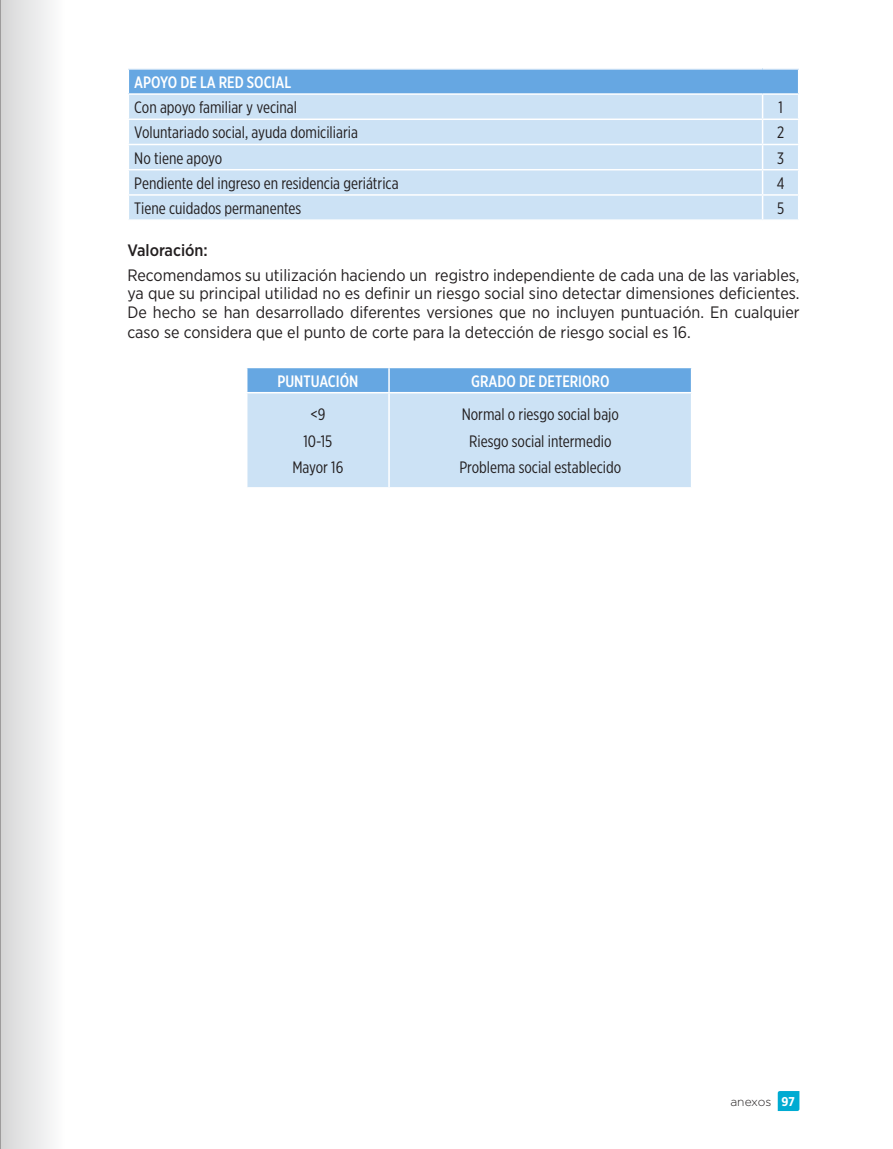
<style>
.page{position:relative;width:893px;height:1149px;background:#fff}
.page>*{position:absolute;margin:0;border:0;box-sizing:border-box;transform-origin:0 0}
.t1{font:16.5px/18.9px "Gotham Narrow";color:#231f20;text-align:justify}
.t2{font:16.5px "Gotham X Narrow";color:#231f20}
.t3{font:500 16.5px "Gotham X Narrow";color:#fff}
.t4{font:500 16.5px "Gotham Narrow";color:#231f20}
.t5{font:300 12px "Gotham";color:#231f20}
.s1{font-family:"Gotham X Narrow";font-weight:700;font-size:12.75px;color:#fff}
</style>
<div class="page">
<svg style="left:778px;top:1091px;width:21px;height:19px"></svg>
<div style="left:128px;top:69px;width:671px;height:25px;background:#66a7e2"></div>
<div style="left:129px;top:95px;width:669px;height:124px;background:#cce2f5"></div>
<hr style="left:128px;top:68px;width:635px;height:2px;background:#fff">
<hr style="left:763px;top:68px;width:36px;height:2px;background:#fff">
<hr style="left:128px;top:93px;width:635px;height:2px;background:#fff">
<hr style="left:763px;top:93px;width:36px;height:2px;background:#fff">
<hr style="left:128px;top:118px;width:635px;height:2px;background:#fff">
<hr style="left:763px;top:118px;width:36px;height:2px;background:#fff">
<hr style="left:128px;top:144px;width:635px;height:1px;background:#fff">
<hr style="left:763px;top:144px;width:36px;height:1px;background:#fff">
<hr style="left:128px;top:169px;width:635px;height:1px;background:#fff">
<hr style="left:763px;top:169px;width:36px;height:1px;background:#fff">
<hr style="left:128px;top:194px;width:635px;height:2px;background:#fff">
<svg style="left:128px;top:70px;width:1px;height:24px"></svg>
<hr style="left:763px;top:194px;width:36px;height:2px;background:#fff">
<svg style="left:762px;top:95px;width:1px;height:124px"></svg>
<svg style="left:798px;top:70px;width:1px;height:24px"></svg>
<div style="left:247px;top:393px;width:444px;height:94px;background:#cce2f5"></div>
<div style="left:247px;top:368px;width:445px;height:24px;background:#66a7e2"></div>
<hr style="left:388px;top:393px;width:2px;height:94px;background:#fff">
<div style="left:0;top:0;width:72px;height:1148px;background:linear-gradient(to right,#d5d5d6,#fff)"></div>
<p class="t3" style="left:134px;top:72px;width:158px">APOYO DE LA RED SOCIAL</p>
<p class="t2" style="left:134px;top:98px;width:164px">Con apoyo familiar y vecinal</p>
<p class="t2" style="left:778px;top:98px;width:6px">1</p>
<p class="t2" style="left:134px;top:123px;width:225px">Voluntariado social, ayuda domiciliaria</p>
<p class="t2" style="left:777px;top:123px;width:9px">2</p>
<p class="t2" style="left:134px;top:148px;width:90px">No tiene apoyo</p>
<p class="t2" style="left:777px;top:148px;width:8px">3</p>
<p class="t2" style="left:134px;top:173px;width:266px">Pendiente del ingreso en residencia geriátrica</p>
<p class="t2" style="left:777px;top:173px;width:9px">4</p>
<p class="t2" style="left:134px;top:198px;width:168px">Tiene cuidados permanentes</p>
<p class="t2" style="left:777px;top:198px;width:9px">5</p>
<p class="t4" style="left:127px;top:239px;width:82px">Valoración:</p>
<p class="t1" style="left:127px;top:265px;width:674px">Recomendamos su utilización haciendo un registro independiente de cada una de las variables, ya que su principal utilidad no es definir un riesgo social sino detectar dimensiones deficientes.<br>De hecho se han desarrollado diferentes versiones que no incluyen puntuación. En cualquier caso se considera que el punto de corte para la detección de riesgo social es 16.</p>
<p class="t3" style="left:277px;top:371px;width:82px">PUNTUACIÓN</p>
<p class="t3" style="left:471px;top:371px;width:140px">GRADO DE DETERIORO</p>
<p class="t2" style="left:310px;top:404px;width:17px">&lt;9</p>
<p class="t2" style="left:303px;top:431px;width:31px">10-15</p>
<p class="t2" style="left:292px;top:457px;width:53px">Mayor 16</p>
<p class="t2" style="left:462px;top:404px;width:159px">Normal o riesgo social bajo</p>
<p class="t2" style="left:469px;top:431px;width:144px">Riesgo social intermedio</p>
<p class="t2" style="left:459px;top:457px;width:163px">Problema social establecido</p>
<p class="t5" style="left:730px;top:1093px;width:66px">anexos <span class="s1">97</span></p>
</div>
